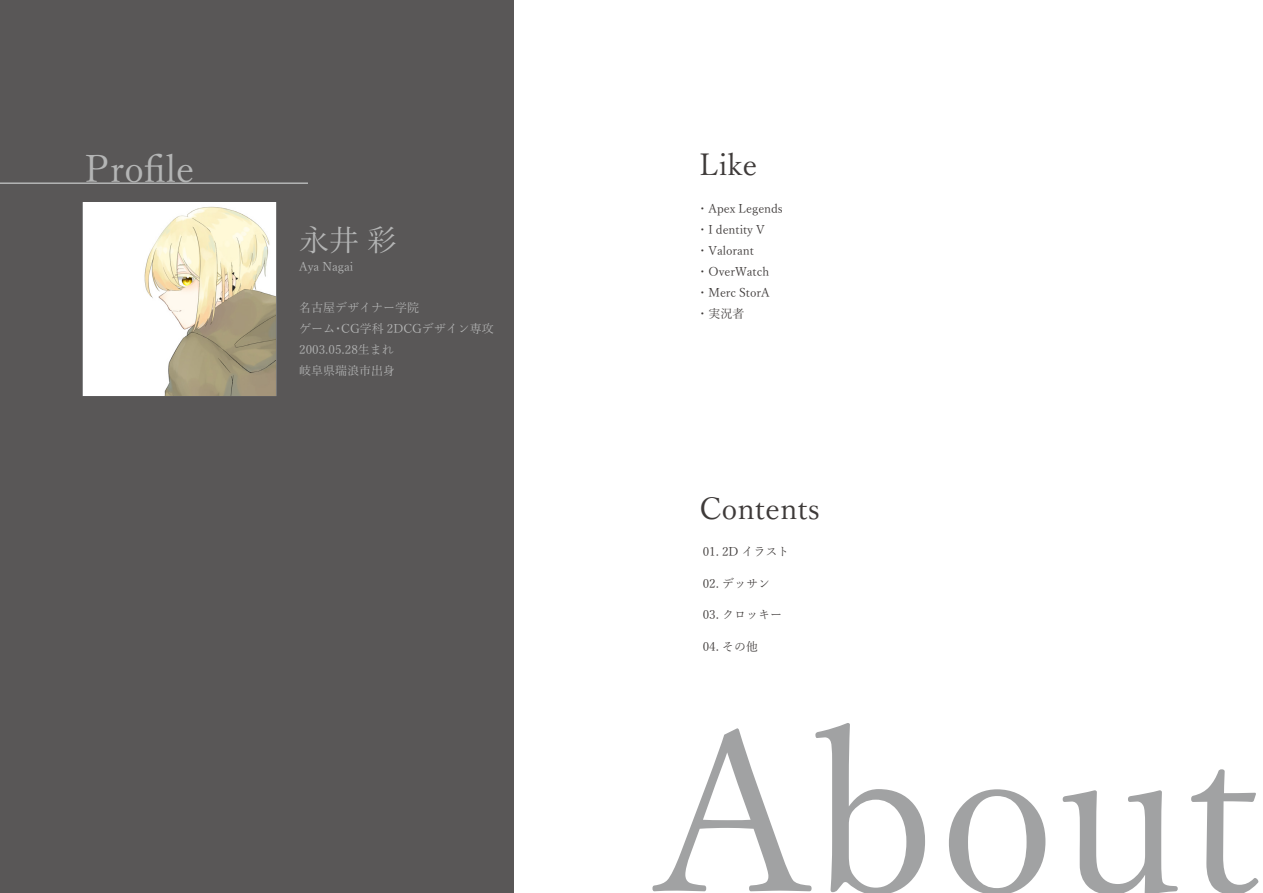
<style>
.page{position:relative;width:1263px;height:893px;background:#fff}
.page>*{position:absolute;margin:0;border:0;box-sizing:border-box;transform-origin:0 0}
.t1{font:225px "Yu Mincho";color:#a1a2a3}
.t2{font:37.5px "Yu Mincho";color:#b4b5b5}
.t3{font:30px "Yu Mincho";color:#3e3a39}
.t4{font:30px "Yu Mincho";color:#b4b5b5}
.t5{font:12px/21px "Yu Mincho";color:#3e3a39}
.t6{font:12px/21px "Yu Mincho";color:#b4b5b5}
</style>
<div class="page">
<div style="left:0;top:0;width:513px;height:893px;background:#595757"></div>
<hr style="left:0;top:182px;width:308px;height:2px;background:#b4b5b5">
<img style="left:83px;top:203px;width:193px;height:192px">
<h2 class="t2" style="left:85px;top:135px;width:111px">Profile</h2>
<h3 class="t3" style="left:699px;top:138px;width:59px">Like</h3>
<p class="t5" style="left:696px;top:197px;width:88px">・Apex Legends・I dentity V・Valorant・OverWatch・Merc StorA・実況者</p>
<h3 class="t4" style="left:299px;top:212px;width:99px">永井 彩</h3>
<p class="t6" style="left:299px;top:255px;width:56px">Aya Nagai</p>
<p class="t6" style="left:299px;top:296px;width:196px">名古屋デザイナー学院<br>ゲーム・CG学科 2DCGデザイン専攻<br>2003.05.28生まれ<br>岐阜県瑞浪市出身</p>
<h3 class="t3" style="left:699px;top:481px;width:122px">Contents</h3>
<p class="t5" style="left:703px;top:540px;width:88px">01. 2D イラスト</p>
<p class="t5" style="left:703px;top:572px;width:69px">02. デッサン</p>
<p class="t5" style="left:703px;top:603px;width:81px">03. クロッキー</p>
<p class="t5" style="left:703px;top:635px;width:57px">04. その他</p>
<h1 class="t1" style="left:652px;top:608px;width:611px">About</h1>
</div>
